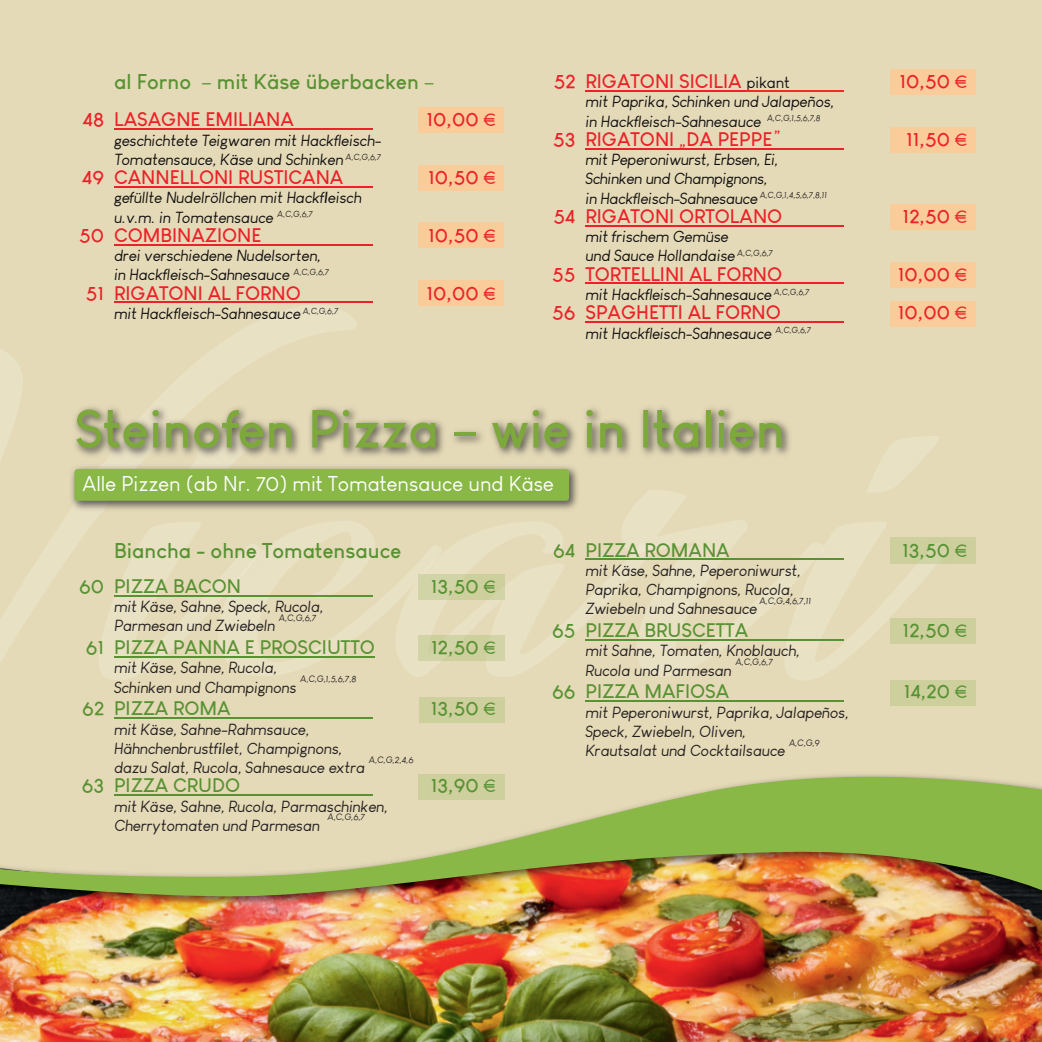
<style>
.page{position:relative;width:1042px;height:1042px;background:#e5dab7}
.page>*{position:absolute;margin:0;border:0;box-sizing:border-box;transform-origin:0 0}
.t1{font:700 52.5px "Louis George Cafe";color:#7da93c}
.t2{font:700 21px "Louis George Cafe";color:#589233}
.t3{font:21px "Louis George Cafe";color:#fff}
.t4{font:700 19.25px "Louis George Cafe";color:#ec2129}
.t5{font:700 19.25px "Louis George Cafe";color:#589233}
.t6{font:italic 15.75px/19.2px "Louis George Cafe";color:#100e0f}
.t7{font:italic 15.75px/19.2px "Louis George Cafe";color:#231f20}
.t8{font:italic 9.1px "Louis George Cafe";color:#231f20}
.s1{font-weight:400}
.s2{font-weight:700}
.s3{font-weight:400;font-size:15.75px;color:#100e0f}
</style>
<div class="page">
<img style="left:99px;top:459px;width:137px;height:221px">
<img style="left:218px;top:521px;width:177px;height:155px">
<img style="left:395px;top:521px;width:226px;height:156px">
<img style="left:621px;top:490px;width:163px;height:186px">
<img style="left:784px;top:436px;width:163px;height:244px">
<img style="left:0;top:907px;width:1042px;height:135px">
<img style="left:0;top:898px;width:1042px;height:9px">
<img style="left:0;top:774px;width:1042px;height:124px">
<div style="left:418px;top:107px;width:85px;height:25px;background:#facc9a"></div>
<div style="left:418px;top:165px;width:85px;height:25px;background:#facc9a"></div>
<div style="left:418px;top:223px;width:85px;height:25px;background:#facc9a"></div>
<div style="left:418px;top:281px;width:85px;height:25px;background:#facc9a"></div>
<div style="left:890px;top:69px;width:86px;height:26px;background:#facc9a"></div>
<div style="left:890px;top:127px;width:86px;height:25px;background:#facc9a"></div>
<div style="left:890px;top:204px;width:86px;height:25px;background:#facc9a"></div>
<div style="left:890px;top:262px;width:86px;height:25px;background:#facc9a"></div>
<div style="left:890px;top:301px;width:86px;height:25px;background:#facc9a"></div>
<hr style="left:114px;top:128px;width:258px;height:2px;background:#ec2129">
<hr style="left:114px;top:186px;width:258px;height:2px;background:#ec2129">
<hr style="left:114px;top:244px;width:258px;height:1px;background:#ec2129">
<hr style="left:114px;top:302px;width:258px;height:1px;background:#ec2129">
<hr style="left:585px;top:90px;width:161px;height:2px;background:#ec2129">
<hr style="left:746px;top:90px;width:97px;height:2px;background:#ee2d23">
<hr style="left:585px;top:148px;width:258px;height:1px;background:#ec2129">
<hr style="left:585px;top:225px;width:258px;height:1px;background:#ec2129">
<hr style="left:585px;top:283px;width:258px;height:1px;background:#ec2129">
<hr style="left:585px;top:321px;width:258px;height:2px;background:#ec2129">
<img style="left:75px;top:405px;width:717px;height:54px">
<img style="left:70px;top:464px;width:508px;height:47px">
<div style="left:74px;top:469px;width:495px;height:32px;background:#89b847;border-radius:3px"></div>
<div style="left:419px;top:575px;width:85px;height:25px;background:#ced1a1"></div>
<img style="left:419px;top:635px;width:85px;height:26px">
<div style="left:419px;top:774px;width:85px;height:26px;background:#cdcf9c"></div>
<img style="left:890px;top:538px;width:85px;height:25px">
<div style="left:890px;top:618px;width:85px;height:26px;background:#cdcf9c"></div>
<hr style="left:114px;top:595px;width:258px;height:1px;background:#589233">
<hr style="left:114px;top:656px;width:261px;height:1px;background:#589233">
<hr style="left:114px;top:717px;width:258px;height:2px;background:#589233">
<hr style="left:114px;top:794px;width:258px;height:2px;background:#589233">
<hr style="left:585px;top:559px;width:258px;height:1px;background:#589233">
<hr style="left:585px;top:639px;width:258px;height:1px;background:#589233">
<hr style="left:585px;top:700px;width:258px;height:2px;background:#589233">
<h2 class="t2" style="left:114px;top:74px;width:322px">al Forno <span class="s1">–</span> mit Käse überbacken <span class="s1">–</span></h2>
<p class="t4" style="left:83px;top:112px;width:213px">48 LASAGNE EMILIANA</p>
<p class="t4" style="left:426px;top:112px;width:71px">10,00 <span class="s1">€</span></p>
<p class="t6" style="left:114px;top:132px;width:269px">geschichtete Teigwaren mit Hackfleisch-<br>Tomatensauce, Käse und Schinken <sup>A,C,G,6,7</sup></p>
<p class="t4" style="left:82px;top:170px;width:263px">49 CANNELLONI RUSTICANA</p>
<p class="t4" style="left:428px;top:170px;width:69px">10,50 <span class="s1">€</span></p>
<p class="t6" style="left:114px;top:190px;width:249px">gefüllte Nudelröllchen mit Hackf<span class="s2">l</span>eisch u.v.m. in Tomatensauce <sup>A,C,G,6,7</sup></p>
<p class="t4" style="left:79px;top:228px;width:184px">50 COMBINAZIONE</p>
<p class="t4" style="left:428px;top:228px;width:69px">10,50 <span class="s1">€</span></p>
<p class="t6" style="left:114px;top:247px;width:216px">drei verschiedene Nudelsorten, in Hackfleisch-Sahnesauce <sup>A,C,G,6,7</sup></p>
<p class="t4" style="left:86px;top:286px;width:216px">51 RIGATONI AL FORNO</p>
<p class="t4" style="left:426px;top:286px;width:71px">10,00 <span class="s1">€</span></p>
<p class="t6" style="left:114px;top:305px;width:226px">mit Hackfleisch-Sahnesauce <sup>A,C,G,6,7</sup></p>
<p class="t4" style="left:554px;top:74px;width:237px">52 RIGATONI SICILIA <span class="s3">pikant</span></p>
<p class="t4" style="left:899px;top:74px;width:69px">10,50 <span class="s1">€</span></p>
<p class="t6" style="left:585px;top:94px;width:250px">mit Paprika, Schinken und Jalapeños, in Hackfleisch-Sahnesauce <sup>A,C,G,1,5,6,7,8</sup></p>
<p class="t4" style="left:553px;top:132px;width:229px">53 RIGATONI <span class="s1">„</span>DA PEPPE<span class="s1">”</span></p>
<p class="t4" style="left:906px;top:132px;width:63px">11,50 <span class="s1">€</span></p>
<p class="t6" style="left:585px;top:151px;width:243px">mit Peperoniwurst, Erbsen, Ei,<br>Schinken und Champignons,<br>in Hackfleisch-Sahnesauce <sup>A,C,G,1,4,5,6,7,8,11</sup></p>
<p class="t4" style="left:553px;top:209px;width:230px">54 RIGATONI ORTOLANO</p>
<p class="t4" style="left:902px;top:209px;width:66px">12,50 <span class="s1">€</span></p>
<p class="t6" style="left:585px;top:228px;width:189px">mit frischem Gemüse<br>und Sauce Hollandaise <sup>A,C,G,6,7</sup></p>
<p class="t4" style="left:552px;top:267px;width:231px">55 TORTELLINI AL FORNO</p>
<p class="t4" style="left:898px;top:267px;width:71px">10,00 <span class="s1">€</span></p>
<p class="t6" style="left:585px;top:286px;width:225px">mit Hackf<span class="s2">l</span>eisch-Sahnesauce <sup>A,C,G,6,7</sup></p>
<p class="t4" style="left:552px;top:305px;width:230px">56 SPAGHETTI AL FORNO</p>
<p class="t4" style="left:898px;top:305px;width:71px">10,00 <span class="s1">€</span></p>
<p class="t6" style="left:585px;top:325px;width:227px">mit Hackf<span class="s2">l</span>eisch-Sahnesauce <sup>A,C,G,6,7</sup></p>
<h1 class="t1" style="left:74px;top:409px;width:712px">Steinofen Pizza <span class="s1">–</span> wie in Italien</h1>
<h2 class="t3" style="left:82px;top:476px;width:473px">Alle Pizzen (ab Nr. 70) mit Tomatensauce und Käse</h2>
<h2 class="t2" style="left:114px;top:542px;width:289px">Biancha - ohne Tomatensauce</h2>
<p class="t5" style="left:79px;top:579px;width:164px">60 PIZZA BACON</p>
<p class="t5" style="left:431px;top:579px;width:67px">13,50 <span class="s1">€</span></p>
<p class="t7" style="left:114px;top:598px;width:211px">mit Käse, Sahne, Speck, Rucola,<br>Parmesan und Zwiebeln</p>
<p class="t8" style="left:279px;top:614px;width:39px">A,C,G,6,7</p>
<p class="t5" style="left:86px;top:640px;width:291px">61 PIZZA PANNA E PROSCIUTTO</p>
<p class="t5" style="left:431px;top:640px;width:66px">12,50 <span class="s1">€</span></p>
<p class="t7" style="left:114px;top:660px;width:184px">mit Käse, Sahne, Rucola,<br>Schinken und Champignons</p>
<p class="t8" style="left:300px;top:675px;width:58px">A,C,G,1,5,6,7,8</p>
<p class="t5" style="left:82px;top:701px;width:150px">62 PIZZA ROMA</p>
<p class="t5" style="left:431px;top:701px;width:67px">13,50 <span class="s1">€</span></p>
<p class="t7" style="left:114px;top:721px;width:252px">mit Käse, Sahne-Rahmsauce,<br>Hähnchenbrustf<span class="s2">i</span>let, Champignons, dazu Salat, Rucola, Sahnesauce extra</p>
<p class="t8" style="left:369px;top:756px;width:46px">A,C,G,2,4,6</p>
<p class="t5" style="left:82px;top:778px;width:160px">63 PIZZA CRUDO</p>
<p class="t5" style="left:431px;top:778px;width:67px">13,90 <span class="s1">€</span></p>
<p class="t7" style="left:114px;top:798px;width:275px">mit Käse, Sahne, Rucola, Parmaschinken,<br>Cherrytomaten und Parmesan</p>
<p class="t8" style="left:327px;top:814px;width:39px">A,C,G,6,7</p>
<p class="t5" style="left:553px;top:542px;width:178px">64 PIZZA ROMANA</p>
<p class="t5" style="left:902px;top:542px;width:67px">13,50 <span class="s1">€</span></p>
<p class="t7" style="left:585px;top:562px;width:217px">mit Käse, Sahne, Peperoniwurst,<br>Paprika, Champignons, Rucola,<br>Zwiebeln und Sahnesauce</p>
<p class="t8" style="left:759px;top:597px;width:53px">A,C,G,4,6,7,11</p>
<p class="t5" style="left:552px;top:623px;width:197px">65 PIZZA BRUSCETTA</p>
<p class="t5" style="left:902px;top:623px;width:66px">12,50 <span class="s1">€</span></p>
<p class="t7" style="left:585px;top:643px;width:216px">mit Sahne, Tomaten, Knoblauch,<br>Rucola und Parmesan</p>
<p class="t8" style="left:735px;top:658px;width:39px">A,C,G,6,7</p>
<p class="t5" style="left:552px;top:684px;width:179px">66 PIZZA MAFIOSA</p>
<p class="t5" style="left:903px;top:684px;width:65px">14,20 <span class="s1">€</span></p>
<p class="t7" style="left:585px;top:704px;width:265px">mit Peperoniwurst, Paprika, Jalapeños,<br>Speck, Zwiebeln, Oliven,<br>Krautsalat und Cocktailsauce</p>
<p class="t8" style="left:789px;top:739px;width:32px">A,C,G,9</p>
</div>
